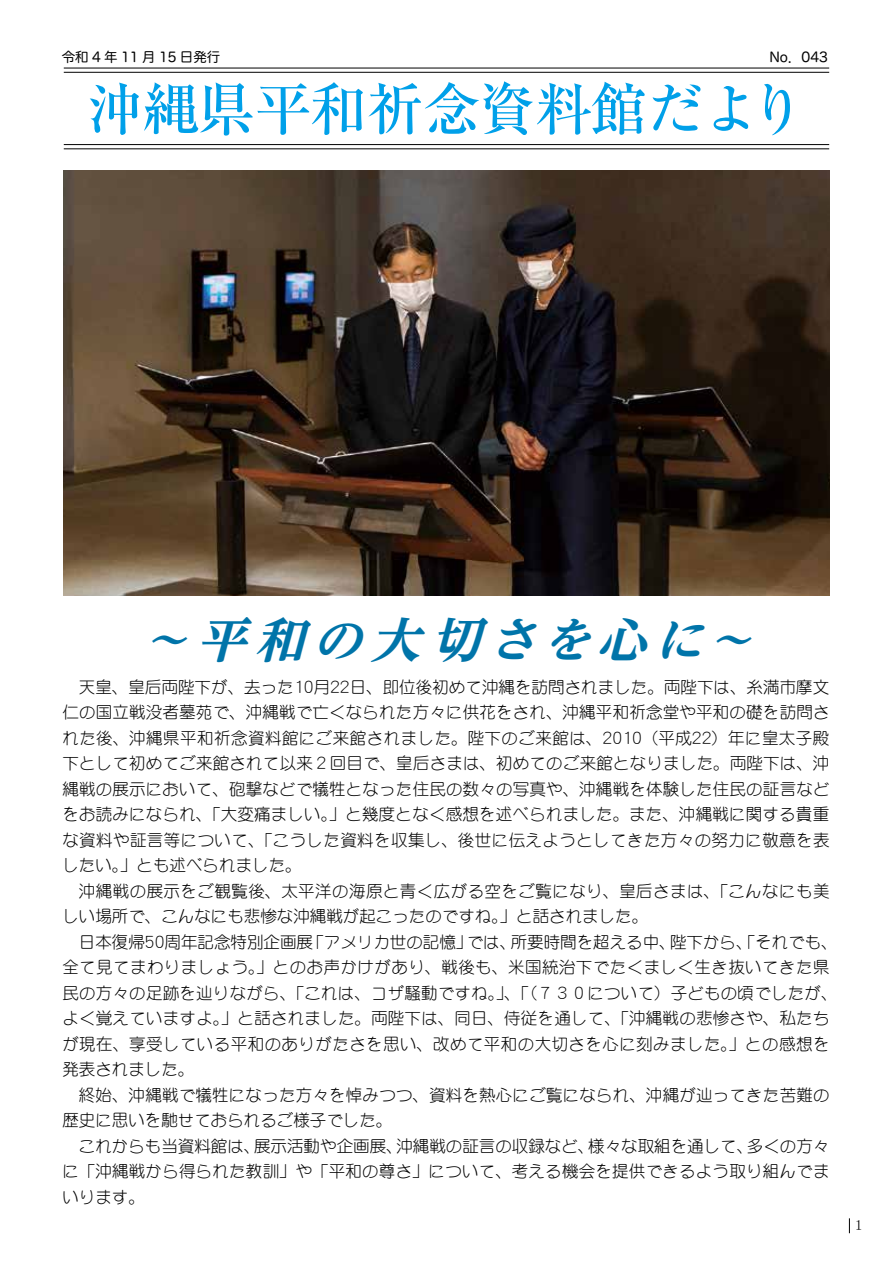
<style>
.page{position:relative;width:893px;height:1263px;background:#fff}
.page>*{position:absolute;margin:0;border:0;box-sizing:border-box;transform-origin:0 0}
.t1{font:500 57px "Ryumin Pro";letter-spacing:-.015em;color:#00a0e9}
.t2{font:italic 700 expanded 47.85px "UD Reimin Pro";color:#0074a9;scale:1.04 1}
.t3{font:16.5px/25.5px "DF Maru Gothic Lt MP RKSJ H";letter-spacing:.015em;color:#000}
.t4{font:13.5px "Hira Maru Pro W4";letter-spacing:.25em;color:#000}
.t5{font:13.5px "Hira Maru Pro W4";color:#000}
.t6{font:13.5px "DFPHS Mincho CID W3";color:#000}
</style>
<div class="page">
<hr style="left:64px;top:68px;width:765px;height:1px;background:#000">
<hr style="left:64px;top:72px;width:765px;height:1px;background:#000">
<hr style="left:64px;top:144px;width:765px;height:1px;background:#000">
<hr style="left:64px;top:148px;width:765px;height:1px;background:#000">
<svg style="left:849px;top:1218px;width:1px;height:15px"></svg>
<img style="left:64px;top:170px;width:765px;height:426px">
<p class="t4" style="left:62px;top:46px;width:160px">令和4年11月15日発行</p>
<p class="t5" style="left:769px;top:46px;width:60px">No．043</p>
<h1 class="t1" style="left:87px;top:64px;width:721px">沖縄県平和祈念資料館だより</h1>
<h2 class="t2" style="left:140px;top:601px;width:611px">～平和の大切さを心に～</h2>
<p class="t3" style="left:62px;top:674px;width:777px">　天皇、皇后両陛下が、去った10月22日、即位後初めて沖縄を訪問されました。両陛下は、糸満市摩文仁の国立戦没者墓苑で、沖縄戦で亡くなられた方々に供花をされ、沖縄平和祈念堂や平和の礎を訪問された後、沖縄県平和祈念資料館にご来館されました。陛下のご来館は、2010（平成22）年に皇太子殿下として初めてご来館されて以来２回目で、皇后さまは、初めてのご来館となりました。両陛下は、沖縄戦の展示において、砲撃などで犠牲となった住民の数々の写真や、沖縄戦を体験した住民の証言などをお読みになられ、「大変痛ましい。」と幾度となく感想を述べられました。また、沖縄戦に関する貴重な資料や証言等について、「こうした資料を収集し、後世に伝えようとしてきた方々の努力に敬意を表したい。」とも述べられました。<br>　沖縄戦の展示をご観覧後、太平洋の海原と青く広がる空をご覧になり、皇后さまは、「こんなにも美しい場所で、こんなにも悲惨な沖縄戦が起こったのですね。」と話されました。　　　<br>　日本復帰50周年記念特別企画展「アメリカ世の記憶」では、所要時間を超える中、陛下から、「それでも、全て見てまわりましょう。」とのお声かけがあり、戦後も、米国統治下でたくましく生き抜いてきた県民の方々の足跡を辿りながら、「これは、コザ騒動ですね。」、「（７３０について）子どもの頃でしたが、よく覚えていますよ。」と話されました。両陛下は、同日、侍従を通して、「沖縄戦の悲惨さや、私たちが現在、享受している平和のありがたさを思い、改めて平和の大切さを心に刻みました。」との感想を発表されました。<br>　終始、沖縄戦で犠牲になった方々を悼みつつ、資料を熱心にご覧になられ、沖縄が辿ってきた苦難の歴史に思いを馳せておられるご様子でした。<br>　これからも当資料館は、展示活動や企画展、沖縄戦の証言の収録など、様々な取組を通して、多くの方々に「沖縄戦から得られた教訓」や「平和の尊さ」について、考える機会を提供できるよう取り組んでまいります。</p>
<p class="t6" style="left:855px;top:1218px;width:10px">1</p>
</div>
